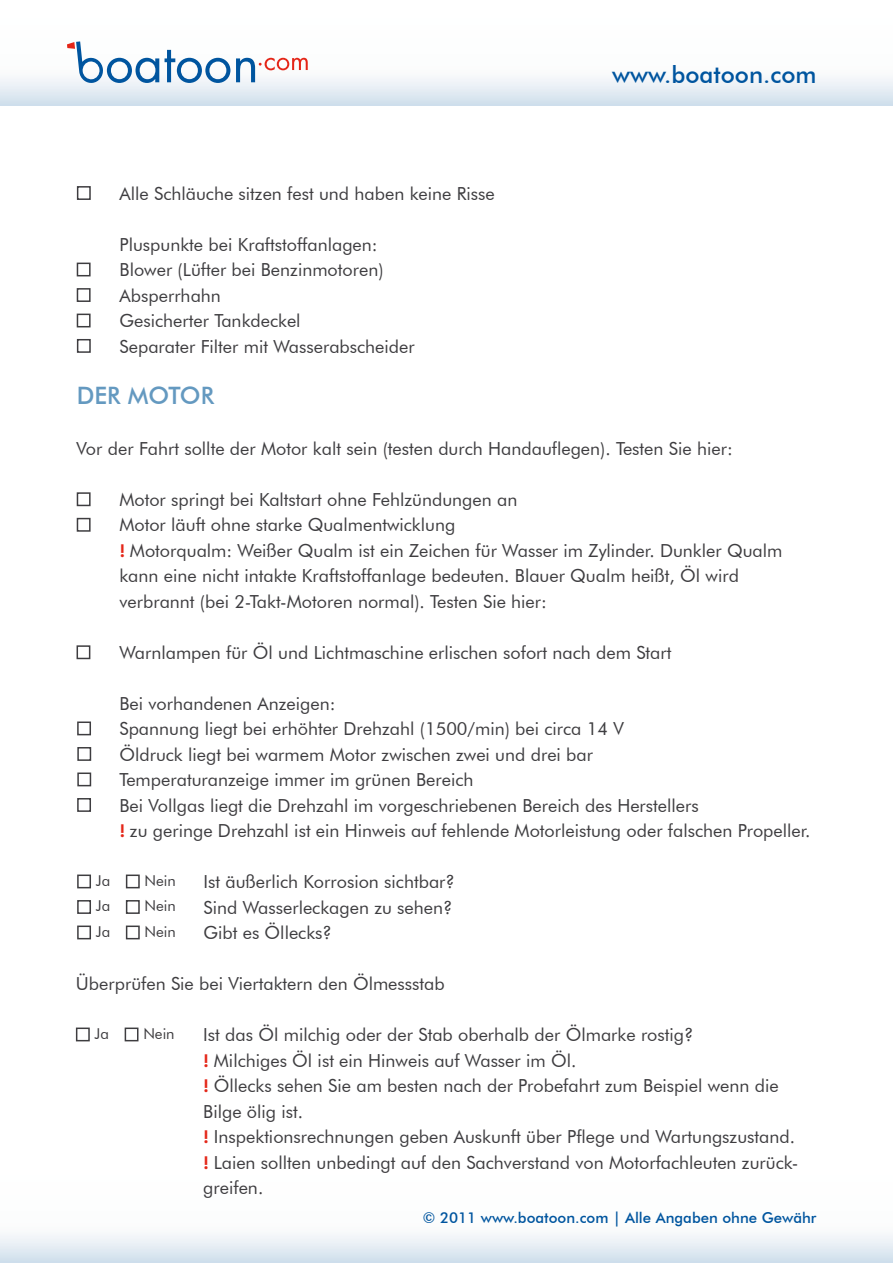
<style>
.page{position:relative;width:893px;height:1263px;background:#fff}
.page>*{position:absolute;margin:0;border:0;box-sizing:border-box;transform-origin:0 0}
.t1{font:500 24px "Futura BT";color:#00559f}
.t2{font:500 24px "Futura BT";color:#6499c0}
.t3{font:18px/25.5px "Futura BT";color:#3e3d40}
.t4{font:500 15px "Futura BT";color:#00559f}
.t5{font:15px "Futura BT";color:#3e3d40}
.s1{font-family:"Futura BQ";font-weight:600;color:#e42618}
</style>
<div class="page">
<svg style="left:165px;top:50px;width:65px;height:33px"></svg>
<svg style="left:236px;top:58px;width:72px;height:24px"></svg>
<svg style="left:67px;top:41px;width:92px;height:42px"></svg>
<div style="left:77px;top:492px;width:14px;height:14px;background:#fff;border:2px solid #3e3d40"></div>
<div style="left:77px;top:518px;width:14px;height:14px;background:#fff;border:2px solid #3e3d40"></div>
<div style="left:77px;top:186px;width:14px;height:14px;background:#fff;border:2px solid #3e3d40"></div>
<div style="left:77px;top:721px;width:14px;height:14px;background:#fff;border:2px solid #3e3d40"></div>
<div style="left:77px;top:747px;width:14px;height:14px;background:#fff;border:2px solid #3e3d40"></div>
<div style="left:77px;top:263px;width:14px;height:13px;background:#fff;border:2px solid #3e3d40"></div>
<div style="left:77px;top:772px;width:14px;height:14px;background:#fff;border:2px solid #3e3d40"></div>
<div style="left:77px;top:288px;width:14px;height:14px;background:#fff;border:2px solid #3e3d40"></div>
<div style="left:77px;top:798px;width:14px;height:14px;background:#fff;border:2px solid #3e3d40"></div>
<div style="left:77px;top:314px;width:14px;height:13px;background:#fff;border:2px solid #3e3d40"></div>
<div style="left:77px;top:339px;width:14px;height:14px;background:#fff;border:2px solid #3e3d40"></div>
<div style="left:77px;top:645px;width:13px;height:14px;background:#fff;border:2px solid #3e3d40"></div>
<div style="left:77px;top:900px;width:14px;height:14px;background:#fff;border:2px solid #3e3d40"></div>
<div style="left:126px;top:900px;width:14px;height:14px;background:#fff;border:2px solid #3e3d40"></div>
<div style="left:77px;top:874px;width:14px;height:14px;background:#fff;border:2px solid #3e3d40"></div>
<div style="left:126px;top:874px;width:14px;height:14px;background:#fff;border:2px solid #3e3d40"></div>
<div style="left:77px;top:925px;width:14px;height:14px;background:#fff;border:2px solid #3e3d40"></div>
<div style="left:126px;top:925px;width:14px;height:14px;background:#fff;border:2px solid #3e3d40"></div>
<div style="left:76px;top:1027px;width:14px;height:14px;background:#fff;border:2px solid #3e3d40"></div>
<div style="left:125px;top:1027px;width:13px;height:14px;background:#fff;border:2px solid #3e3d40"></div>
<p class="t3" style="left:120px;top:180px;width:377px">Alle Schläuche sitzen fest und haben keine Risse</p>
<p class="t3" style="left:120px;top:231px;width:297px">Pluspunkte bei Kraftstoffanlagen:<br>Blower (Lüfter bei Benzinmotoren)<br>Absperrhahn<br>Gesicherter Tankdeckel<br>Separater Filter mit Wasserabscheider</p>
<h1 class="t2" style="left:77px;top:381px;width:139px">der Motor</h1>
<h1 class="t1" style="left:612px;top:60px;width:206px">www.boatoon.com</h1>
<p class="t3" style="left:77px;top:436px;width:658px">Vor der Fahrt sollte der Motor kalt sein (testen durch Handauflegen). Testen Sie hier:</p>
<p class="t3" style="left:119px;top:486px;width:664px">Motor springt bei Kaltstart ohne Fehlzündungen an<br>Motor läuft ohne starke Qualmentwicklung<br><span class="s1">!</span> Motorqualm: Weißer Qualm ist ein Zeichen für Wasser im Zylinder. Dunkler Qualm kann eine nicht intakte Kraftstoffanlage bedeuten. Blauer Qualm heißt, Öl wird verbrannt (bei 2-Takt-Motoren normal). Testen Sie hier:</p>
<p class="t3" style="left:119px;top:640px;width:554px">Warnlampen für Öl und Lichtmaschine erlischen sofort nach dem Start</p>
<p class="t3" style="left:119px;top:691px;width:693px">Bei vorhandenen Anzeigen:<br>Spannung liegt bei erhöhter Drehzahl (1500/min) bei circa 14 V<br>Öldruck liegt bei warmem Motor zwischen zwei und drei bar<br>Temperaturanzeige immer im grünen Bereich<br>Bei Vollgas liegt die Drehzahl im vorgeschriebenen Bereich des Herstellers<br><span class="s1">!</span> zu geringe Drehzahl ist ein Hinweis auf fehlende Motorleistung oder falschen Propeller.</p>
<p class="t5" style="left:96px;top:871px;width:16px">Ja</p>
<p class="t5" style="left:145px;top:871px;width:33px">Nein</p>
<p class="t5" style="left:96px;top:922px;width:16px">Ja</p>
<p class="t5" style="left:145px;top:922px;width:33px">Nein</p>
<p class="t5" style="left:96px;top:897px;width:16px">Ja</p>
<p class="t5" style="left:145px;top:897px;width:33px">Nein</p>
<p class="t3" style="left:203px;top:869px;width:253px">Ist äußerlich Korrosion sichtbar?<br>Sind Wasserleckagen zu sehen?<br>Gibt es Öllecks?</p>
<p class="t3" style="left:76px;top:971px;width:370px">Überprüfen Sie bei Viertaktern den Ölmessstab</p>
<p class="t3" style="left:203px;top:1022px;width:597px">Ist das Öl milchig oder der Stab oberhalb der Ölmarke rostig?<br><span class="s1">!</span> Milchiges Öl ist ein Hinweis auf Wasser im Öl.<br><span class="s1">!</span> Öllecks sehen Sie am besten nach der Probefahrt zum Beispiel wenn die Bilge ölig ist.<br><span class="s1">!</span> Inspektionsrechnungen geben Auskunft über Pflege und Wartungszustand. <span class="s1">!</span> Laien sollten unbedingt auf den Sachverstand von Motorfachleuten zurück&shy;greifen.</p>
<p class="t5" style="left:95px;top:1024px;width:16px">Ja</p>
<p class="t5" style="left:143px;top:1024px;width:33px">Nein</p>
<p class="t4" style="left:423px;top:1208px;width:395px">© 2011 www.boatoon.com | Alle Angaben ohne Gewähr</p>
</div>
